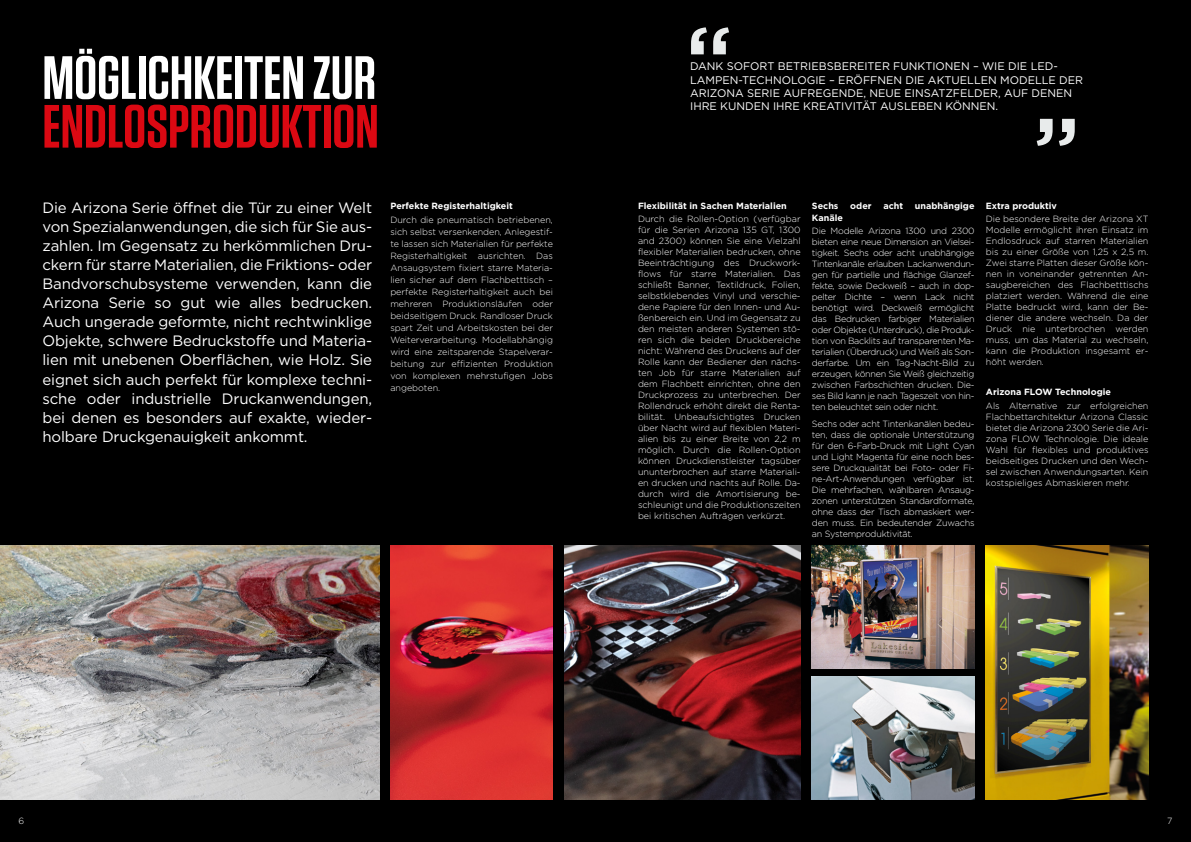
<style>
.page{position:relative;width:1191px;height:842px;background:#000}
.page>*{position:absolute;margin:0;border:0;box-sizing:border-box;transform-origin:0 0}
.t1{font:600 60.9px "Tungsten";color:#fff}
.t2{font:600 60.9px "Tungsten";color:#db0812}
.t3{font:15px/19px "Gotham";letter-spacing:-.01em;color:#fff;text-align:justify}
.t4{font:11px/13.2px "Gotham";color:#fff}
.t5{font:300 9px/11px "Gotham";color:#fff;text-align:justify}
.t6{font:700 9px "Gotham";color:#fff}
</style>
<div class="page">
<img style="left:390px;top:546px;width:163px;height:253px">
<img style="left:0;top:546px;width:379px;height:253px">
<img style="left:812px;top:677px;width:162px;height:122px">
<img style="left:564px;top:546px;width:236px;height:253px">
<img style="left:812px;top:546px;width:162px;height:122px">
<img style="left:986px;top:546px;width:162px;height:253px">
<svg style="left:1036px;top:119px;width:38px;height:27px"></svg>
<svg style="left:691px;top:27px;width:38px;height:27px"></svg>
<h1 class="t1" style="left:43px;top:46px;width:335px">MÖGLICHKEITEN ZUR</h1>
<h1 class="t2" style="left:43px;top:94px;width:338px">ENDLOSPRODUKTION</h1>
<p class="t3" style="left:43px;top:198px;width:331px">Die Arizona Serie öffnet die Tür zu einer Welt von Spezialanwendungen, die sich für Sie aus&shy;zahlen. Im Gegensatz zu herkömmlichen Dru&shy;ckern für starre Materialien, die Friktions- oder Bandvorschubsysteme verwenden, kann die Arizona Serie so gut wie alles bedrucken.<br>Auch ungerade geformte, nicht rechtwinklige Objekte, schwere Bedruckstoffe und Materia&shy;lien mit unebenen Oberflächen, wie Holz. Sie eignet sich auch perfekt für komplexe techni&shy;sche oder industrielle Druckanwendungen, bei denen es besonders auf exakte, wieder&shy;holbare Druckgenauigkeit ankommt.</p>
<p class="t6" style="left:390px;top:199px;width:124px">Perfekte Registerhaltigkeit</p>
<p class="t5" style="left:390px;top:214px;width:164px;line-height:12px">Durch die pneumatisch betriebenen, sich selbst versenkenden, Anlegestif&shy;te lassen sich Materialien für perfekte Registerhaltigkeit ausrichten. Das Ansaugsystem fixiert starre Materia&shy;lien sicher auf dem Flachbetttisch – perfekte Registerhaltigkeit auch bei mehreren Produktionsläufen oder beidseitigem Druck. Randloser Druck spart Zeit und Arbeitskosten bei der Weiterverarbeitung. Modellabhängig wird eine zeitsparende Stapelverar&shy;beitung zur effizienten Produktion von komplexen mehrstufigen Jobs angeboten.</p>
<p class="t4" style="left:690px;top:60px;width:394px">DANK SOFORT BETRIEBSBEREITER FUNKTIONEN – WIE DIE LED-LAMPEN-TECHNOLOGIE – ERÖFFNEN DIE AKTUELLEN MODELLE DER ARIZONA SERIE AUFREGENDE, NEUE EINSATZFELDER, AUF DENEN IHRE KUNDEN IHRE KREATIVITÄT AUSLEBEN KÖNNEN.</p>
<p class="t6" style="left:638px;top:199px;width:150px">Flexibilität in Sachen Materialien</p>
<p class="t5" style="left:638px;top:214px;width:164px">Durch die Rollen-Option (verfügbar für die Serien Arizona 135 GT, 1300 and 2300) können Sie eine Vielzahl flexibler Materialien bedrucken, ohne Beeinträchtigung des Druckwork&shy;flows für starre Materialien. Das schließt Banner, Textildruck, Folien, selbstklebendes Vinyl und verschie&shy;dene Papiere für den Innen- und Au&shy;ßenbereich ein. Und im Gegensatz zu den meisten anderen Systemen stö&shy;ren sich die beiden Druckbereiche nicht: Während des Druckens auf der Rolle kann der Bediener den nächs&shy;ten Job für starre Materialien auf dem Flachbett einrichten, ohne den Druckprozess zu unterbrechen. Der Rollendruck erhöht direkt die Renta&shy;bilität. Unbeaufsichtigtes Drucken über Nacht wird auf flexiblen Materi&shy;alien bis zu einer Breite von 2,2 m möglich. Durch die Rollen-Option können Druckdienstleister tagsüber ununterbrochen auf starre Materiali&shy;en drucken und nachts auf Rolle. Da&shy;durch wird die Amortisierung be&shy;schleunigt und die Produktionszeiten bei kritischen Aufträgen verkürzt.</p>
<p class="t6" style="left:812px;top:199px;width:28px">Sechs</p>
<p class="t6" style="left:850px;top:199px;width:23px">oder</p>
<p class="t6" style="left:883px;top:199px;width:21px">acht</p>
<p class="t6" style="left:915px;top:199px;width:61px">unabhängige</p>
<p class="t6" style="left:812px;top:211px;width:32px">Kanäle</p>
<p class="t5" style="left:812px;top:225px;width:164px">Die Modelle Arizona 1300 und 2300 bieten eine neue Dimension an Vielsei&shy;tigkeit. Sechs oder acht unabhängige Tintenkanäle erlauben Lackanwendun&shy;gen für partielle und flächige Glanzef&shy;fekte, sowie Deckweiß – auch in dop&shy;pelter Dichte – wenn Lack nicht benötigt wird. Deckweiß ermöglicht das Bedrucken farbiger Materialien oder Objekte (Unterdruck), die Produk&shy;tion von Backlits auf transparenten Ma&shy;terialien (Überdruck) und Weiß als Son&shy;derfarbe. Um ein Tag-Nacht-Bild zu erzeugen, können Sie Weiß gleichzeitig zwischen Farbschichten drucken. Die&shy;ses Bild kann je nach Tageszeit von hin&shy;ten beleuchtet sein oder nicht.</p>
<p class="t5" style="left:812px;top:418px;width:164px">Sechs oder acht Tintenkanälen bedeu&shy;ten, dass die optionale Unterstützung für den 6-Farb-Druck mit Light Cyan und Light Magenta für eine noch bes&shy;sere Druckqualität bei Foto- oder Fi&shy;ne-Art-Anwendungen verfügbar ist.<br>Die mehrfachen, wählbaren Ansaug&shy;zonen unterstützen Standardformate, ohne dass der Tisch abmaskiert wer&shy;den muss. Ein bedeutender Zuwachs an Systemproduktivität.</p>
<p class="t6" style="left:986px;top:199px;width:73px">Extra produktiv</p>
<p class="t5" style="left:986px;top:213px;width:164px">Die besondere Breite der Arizona XT Modelle ermöglicht ihren Einsatz im Endlosdruck auf starren Materialien bis zu einer Größe von 1,25 x 2,5 m.<br>Zwei starre Platten dieser Größe kön&shy;nen in voneinander getrennten An&shy;saugbereichen des Flachbetttischs platziert werden. Während die eine Platte bedruckt wird, kann der Be&shy;diener die andere wechseln. Da der Druck nie unterbrochen werden muss, um das Material zu wechseln, kann die Produktion insgesamt er&shy;höht werden.</p>
<p class="t6" style="left:986px;top:386px;width:127px">Arizona FLOW Technologie</p>
<p class="t5" style="left:986px;top:400px;width:164px">Als Alternative zur erfolgreichen Flachbettarchitektur Arizona Classic bietet die Arizona 2300 Serie die Ari&shy;zona FLOW Technologie. Die ideale Wahl für flexibles und produktives beidseitiges Drucken und den Wech&shy;sel zwischen Anwendungsarten. Kein kostspieliges Abmaskieren mehr.</p>
<p class="t5" style="left:18px;top:815px;width:7px">6</p>
<p class="t5" style="left:1167px;top:815px;width:7px">7</p>
</div>
